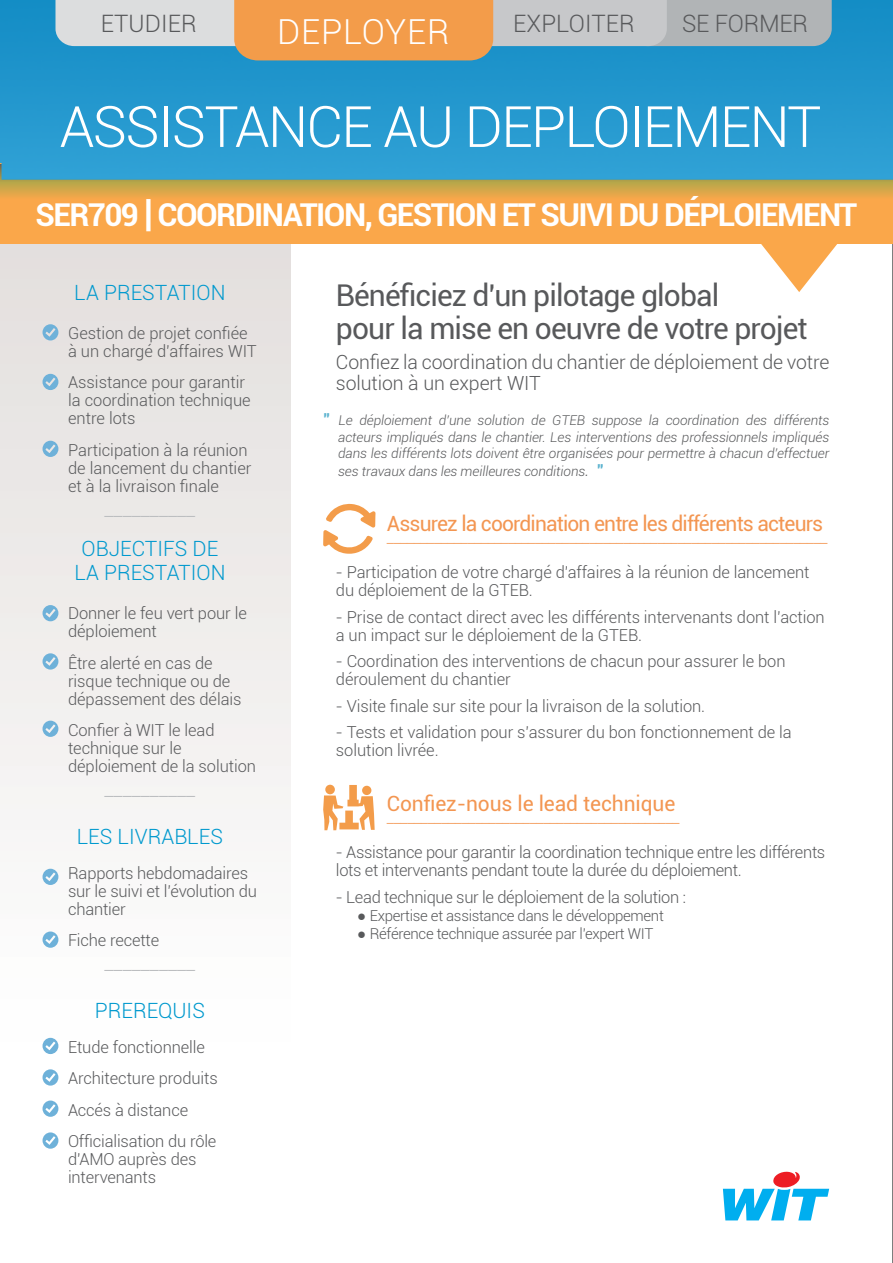
<style>
.page{position:relative;width:893px;height:1263px;background:#fff}
.page>*{position:absolute;margin:0;border:0;box-sizing:border-box;transform-origin:0 0}
.t1{font:300 57px "Roboto";letter-spacing:-.03em;color:#fff}
.t2{font:300 34.5px "Roboto";letter-spacing:.025em;color:#fff}
.t3{font:700 31.5px "Roboto";letter-spacing:-.05em;color:#fff}
.t4{font:30px/33px "Roboto";letter-spacing:-.03em;color:#58595b}
.t5{font:300 24px "Roboto";letter-spacing:.005em;color:#58595b}
.t6{font:300 21px/24px "Roboto";color:#0099ce;text-align:center}
.t7{font:21px "Roboto";letter-spacing:-.04em;color:#f39652}
.t8{font:300 21px "Roboto";color:#bcbec0}
.t9{font:21px "Roboto";letter-spacing:-.005em;color:#f39652}
.t10{font:300 19.5px/21px "Roboto";letter-spacing:-.005em;color:#58595b}
.t11{font:300 16.5px/18px "Roboto";letter-spacing:-.005em;color:#58595b}
.t12{font:300 16.5px "Roboto";color:#f39652}
.t13{font:300 15px "Roboto";letter-spacing:-.02em;color:#58595b}
.t14{font:italic 300 13.5px/16.5px "Roboto";letter-spacing:-.005em;color:#58595b;text-align:justify}
.s1{font-size:37.5px}
.s2{font-weight:900;font-style:normal;font-size:16.5px;color:#5cb3cf}
.s3{font-size:16.5px}
.s4{font-family:"Arial";font-weight:400}
</style>
<div class="page">
<img style="left:0;top:0;width:1px;height:163px">
<hr style="left:892px;top:0;width:1px;height:1263px;background:#000">
<div style="left:0;top:180px;width:291px;height:928px;background:linear-gradient(to bottom,#e0dcda,#fff)"></div>
<svg style="left:759px;top:243px;width:80px;height:49px"></svg>
<svg style="left:0;top:163px;width:893px;height:80px;background:#eda64a"></svg>
<img style="left:1px;top:0;width:892px;height:180px">
<svg style="left:55px;top:0;width:777px;height:60px;background:#b9b1a0"></svg>
<svg style="left:43px;top:324px;width:15px;height:16px"></svg>
<svg style="left:43px;top:374px;width:15px;height:16px"></svg>
<svg style="left:43px;top:441px;width:15px;height:16px"></svg>
<svg style="left:43px;top:721px;width:15px;height:16px"></svg>
<svg style="left:43px;top:653px;width:15px;height:17px"></svg>
<svg style="left:43px;top:605px;width:15px;height:16px"></svg>
<svg style="left:43px;top:869px;width:15px;height:16px"></svg>
<svg style="left:323px;top:785px;width:52px;height:45px"></svg>
<svg style="left:323px;top:504px;width:52px;height:50px"></svg>
<svg style="left:43px;top:1100px;width:15px;height:17px"></svg>
<svg style="left:43px;top:1069px;width:15px;height:16px"></svg>
<svg style="left:43px;top:1132px;width:15px;height:17px"></svg>
<svg style="left:43px;top:931px;width:15px;height:17px"></svg>
<svg style="left:43px;top:1038px;width:15px;height:16px"></svg>
<svg style="left:723px;top:1171px;width:106px;height:49px"></svg>
<h3 class="t5" style="left:101px;top:7px;width:97px">ETUDIER</h3>
<h3 class="t5" style="left:513px;top:7px;width:123px">EXPLOITER</h3>
<h3 class="t5" style="left:682px;top:7px;width:128px">SE FORMER</h3>
<h2 class="t2" style="left:277px;top:8px;width:174px">DEPLOYER</h2>
<h1 class="t1" style="left:60px;top:87px;width:763px">ASSISTANCE AU DEPLOIEMENT</h1>
<h3 class="t3" style="left:36px;top:192px;width:823px">SER709 <span class="s1">|</span> COORDINATION, GESTION ET SUIVI DU DÉPLOIEMENT</h3>
<p class="t6" style="left:74px;top:279px;width:153px">LA PRESTATION</p>
<p class="t11" style="left:68px;top:323px;width:190px">Gestion de projet confiée à un chargé d’affaires WIT</p>
<p class="t11" style="left:68px;top:373px;width:184px">Assistance pour garantir la coordination technique entre lots</p>
<p class="t11" style="left:68px;top:440px;width:185px">Participation à la réunion de lancement du chantier et à la livraison finale</p>
<p class="t8" style="left:105px;top:494px;width:92px">__________</p>
<p class="t6" style="left:74px;top:536px;width:153px">OBJECTIFS DE<br>LA PRESTATION</p>
<p class="t11" style="left:68px;top:604px;width:180px">Donner le feu vert pour le déploiement</p>
<p class="t11" style="left:68px;top:653px;width:175px">Être alerté en cas de risque technique ou de dépassement des délais</p>
<p class="t11" style="left:68px;top:721px;width:189px">Confier à WIT le lead technique sur le déploiement de la solution</p>
<p class="t8" style="left:105px;top:774px;width:92px">__________</p>
<p class="t6" style="left:77px;top:824px;width:148px">LES LIVRABLES</p>
<p class="t11" style="left:68px;top:863px;width:191px">Rapports hebdomadaires sur le suivi et l’évolution du chantier</p>
<p class="t11" style="left:68px;top:931px;width:93px">Fiche recette</p>
<p class="t8" style="left:105px;top:948px;width:92px">__________</p>
<p class="t6" style="left:95px;top:998px;width:112px">PREREQUIS</p>
<p class="t11" style="left:68px;top:1030px;width:151px;line-height:31.5px">Etude fonctionnelle<br>Architecture produits<br>Accés à distance<br>Officialisation du rôle</p>
<p class="t11" style="left:68px;top:1150px;width:130px">d'AMO auprès des intervenants</p>
<h3 class="t4" style="left:336px;top:278px;width:473px">Bénéficiez d'un pilotage global<br>pour la mise en oeuvre de votre projet</h3>
<p class="t10" style="left:336px;top:351px;width:495px">Confiez la coordination du chantier de déploiement de votre solution à un expert WIT</p>
<p class="t14" style="left:338px;top:412px;width:493px;text-indent:-15px"><span class="s2">"</span> Le déploiement d’une solution de GTEB suppose la coordination des différents acteurs impliqués dans le chantier. Les interventions des professionnels impliqués dans les différents lots doivent être organisées pour permettre à chacun d’effectuer</p>
<p class="t14" style="left:338px;top:463px;width:267px">ses travaux dans les meilleures conditions<span class="s3">.</span> <span class="s2">"</span></p>
<p class="t7" style="left:387px;top:509px;width:438px">Assurez la coordination entre les différents acteurs</p>
<p class="t12" style="left:387px;top:526px;width:442px">_________________________________________________________________</p>
<p class="t11" style="left:336px;top:563px;width:475px">- Participation de votre chargé d'affaires à la réunion de lancement du déploiement de la GTEB.</p>
<p class="t11" style="left:336px;top:607px;width:490px">- Prise de contact direct avec les différents intervenants dont l’action a un impact sur le déploiement de la GTEB.</p>
<p class="t11" style="left:336px;top:652px;width:451px">- Coordination des interventions de chacun pour assurer le bon déroulement du chantier</p>
<p class="t11" style="left:336px;top:696px;width:371px">- Visite finale sur site pour la livraison de la solution.</p>
<p class="t11" style="left:336px;top:723px;width:457px">- Tests et validation pour s’assurer du bon fonctionnement de la solution livrée.</p>
<p class="t9" style="left:387px;top:789px;width:290px">Confiez-nous le lead technique</p>
<p class="t12" style="left:387px;top:806px;width:294px">___________________________________________</p>
<p class="t11" style="left:336px;top:843px;width:491px">- Assistance pour garantir la coordination technique entre les différents lots et intervenants pendant toute la durée du déploiement.</p>
<p class="t11" style="left:336px;top:887px;width:352px">- Lead technique sur le déploiement de la solution :</p>
<p class="t13" style="left:357px;top:905px;width:308px"><span class="s4">●</span> Expertise et assistance dans le développement</p>
<p class="t13" style="left:357px;top:923px;width:298px"><span class="s4">●</span> Référence technique assurée par l'expert WIT</p>
</div>
